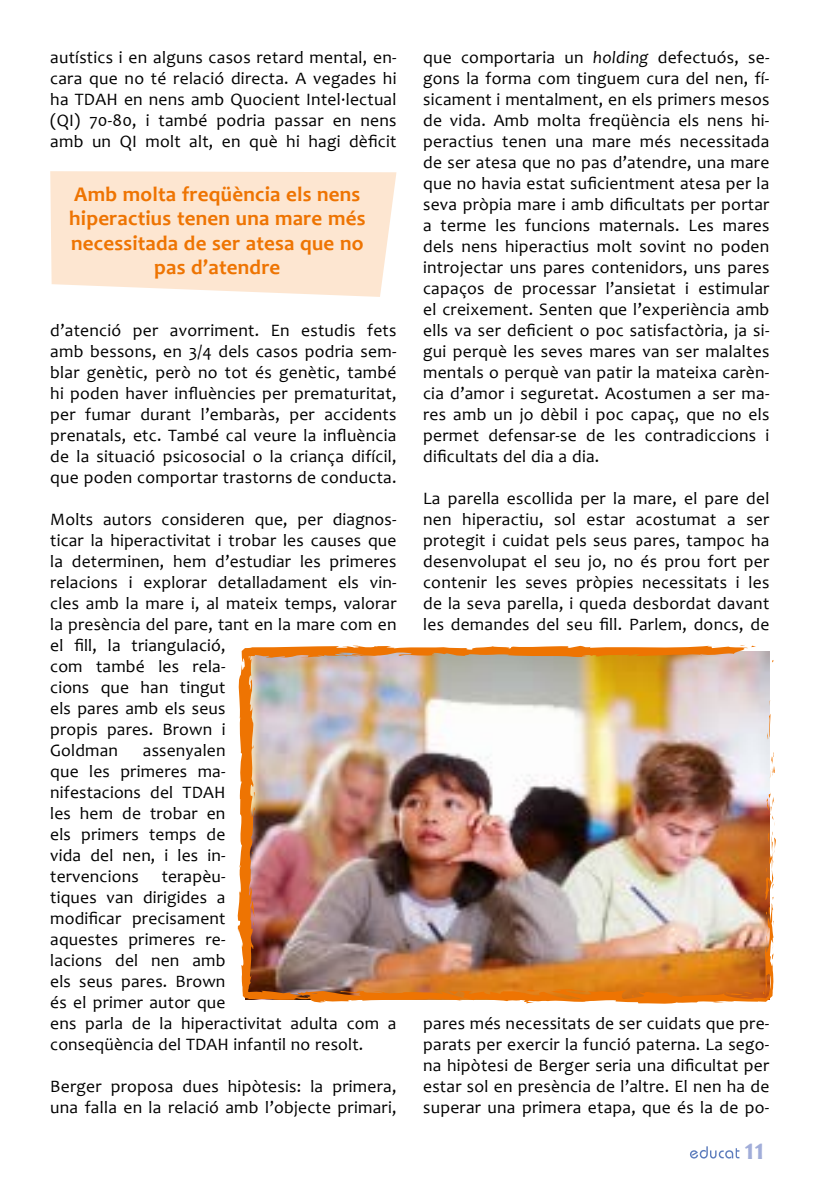
<style>
.page{position:relative;width:819px;height:1191px;background:#fff}
.page>*{position:absolute;margin:0;border:0;box-sizing:border-box;transform-origin:0 0}
.t1{font:700 29.75px "Candara";color:#a1add9}
.t2{font:700 21px/24.5px "Candara";letter-spacing:.01em;color:#ee7402;text-align:center}
.t3{font:17.5px/21px "Candara";letter-spacing:.01em;color:#000;text-align:justify}
.s1{font-style:italic}
</style>
<div class="page">
<svg style="left:690px;top:1146px;width:49px;height:12px"></svg>
<svg style="left:50px;top:171px;width:346px;height:126px;background:#fde7d4"></svg>
<img style="left:237px;top:645px;width:539px;height:359px">
<svg style="left:292px;top:991px;width:14px;height:5px"></svg>
<svg style="left:765px;top:791px;width:10px;height:175px"></svg>
<svg style="left:712px;top:992px;width:44px;height:10px"></svg>
<svg style="left:525px;top:989px;width:15px;height:3px"></svg>
<svg style="left:251px;top:851px;width:2px;height:8px"></svg>
<svg style="left:253px;top:791px;width:2px;height:9px"></svg>
<p class="t3" style="left:50px;top:47px;width:348px">autístics i en alguns casos retard mental, en&shy;cara que no té relació directa. A vegades hi ha TDAH en nens amb Quocient Intel·lectual (QI) 70-80, i també podria passar en nens amb un QI molt alt, en què hi hagi dèficit</p>
<p class="t2" style="left:69px;top:181px;width:298px">Amb molta freqüència els nens hiperactius tenen una mare més necessitada de ser atesa que no pas d’atendre</p>
<p class="t3" style="left:50px;top:320px;width:348px">d’atenció per avorriment. En estudis fets amb bessons, en 3/4 dels casos podria sem&shy;blar genètic, però no tot és genètic, també hi poden haver influències per prematuritat, per fumar durant l’embaràs, per accidents prenatals, etc. També cal veure la influència de la situació psicosocial o la criança difícil, que poden comportar trastorns de conducta.</p>
<p class="t3" style="left:50px;top:509px;width:348px;text-align:left">Molts autors consideren que, per diagnos&shy;ticar la hiperactivitat i trobar les causes que la determinen, hem d’estudiar les primeres relacions i explorar detalladament els vin&shy;cles amb la mare i, al mateix temps, valorar la presència del pare, tant en la mare com en el fill, la triangulació,<br>com també les rela-<br>cions que han tingut<br>els pares amb els seus<br>propis pares. Brown i<br>Goldman</p>
<p class="t3" style="left:50px;top:740px;width:177px;text-indent:93px">assenyalen que les primeres ma&shy;nifestacions del TDAH les hem de trobar en els primers temps de vida del nen, i les in&shy;tervencions</p>
<p class="t3" style="left:50px;top:866px;width:348px;text-align:left;text-indent:111px">terapèu-<br>tiques van dirigides a<br>modificar precisament<br>aquestes primeres re-<br>lacions del nen amb<br>els seus pares. Brown<br>és el primer autor que<br>ens parla de la hiperactivitat adulta com a conseqüència del TDAH infantil no resolt.</p>
<p class="t3" style="left:50px;top:1076px;width:348px">Berger proposa dues hipòtesis: la primera, una falla en la relació amb l’objecte primari,</p>
<p class="t3" style="left:423px;top:47px;width:348px">que comportaria un <span class="s1">holding</span> defectuós, se&shy;gons la forma com tinguem cura del nen, fí&shy;sicament i mentalment, en els primers mesos de vida. Amb molta freqüència els nens hi&shy;peractius tenen una mare més necessitada de ser atesa que no pas d’atendre, una mare que no havia estat suficientment atesa per la seva pròpia mare i amb dificultats per portar a terme les funcions maternals. Les mares dels nens hiperactius molt sovint no poden introjectar uns pares contenidors, uns pares capaços de processar l’ansietat i estimular el creixement. Senten que l’experiència amb ells va ser deficient o poc satisfactòria, ja si&shy;gui perquè les seves mares van ser malaltes mentals o perquè van patir la mateixa carèn&shy;cia d’amor i seguretat. Acostumen a ser ma&shy;res amb un jo dèbil i poc capaç, que no els permet defensar-se de les contradiccions i dificultats del dia a dia.</p>
<p class="t3" style="left:423px;top:488px;width:348px">La parella escollida per la mare, el pare del nen hiperactiu, sol estar acostumat a ser protegit i cuidat pels seus pares, tampoc ha desenvolupat el seu jo, no és prou fort per contenir les seves pròpies necessitats i les de la seva parella, i queda desbordat davant les demandes del seu fill. Parlem, doncs, de</p>
<p class="t3" style="left:423px;top:1013px;width:348px">pares més necessitats de ser cuidats que pre&shy;parats per exercir la funció paterna. La sego&shy;na hipòtesi de Berger seria una dificultat per estar sol en presència de l’altre. El nen ha de superar una primera etapa, que és la de po-</p>
<h1 class="t1" style="left:744px;top:1130px;width:21px">11</h1>
</div>
